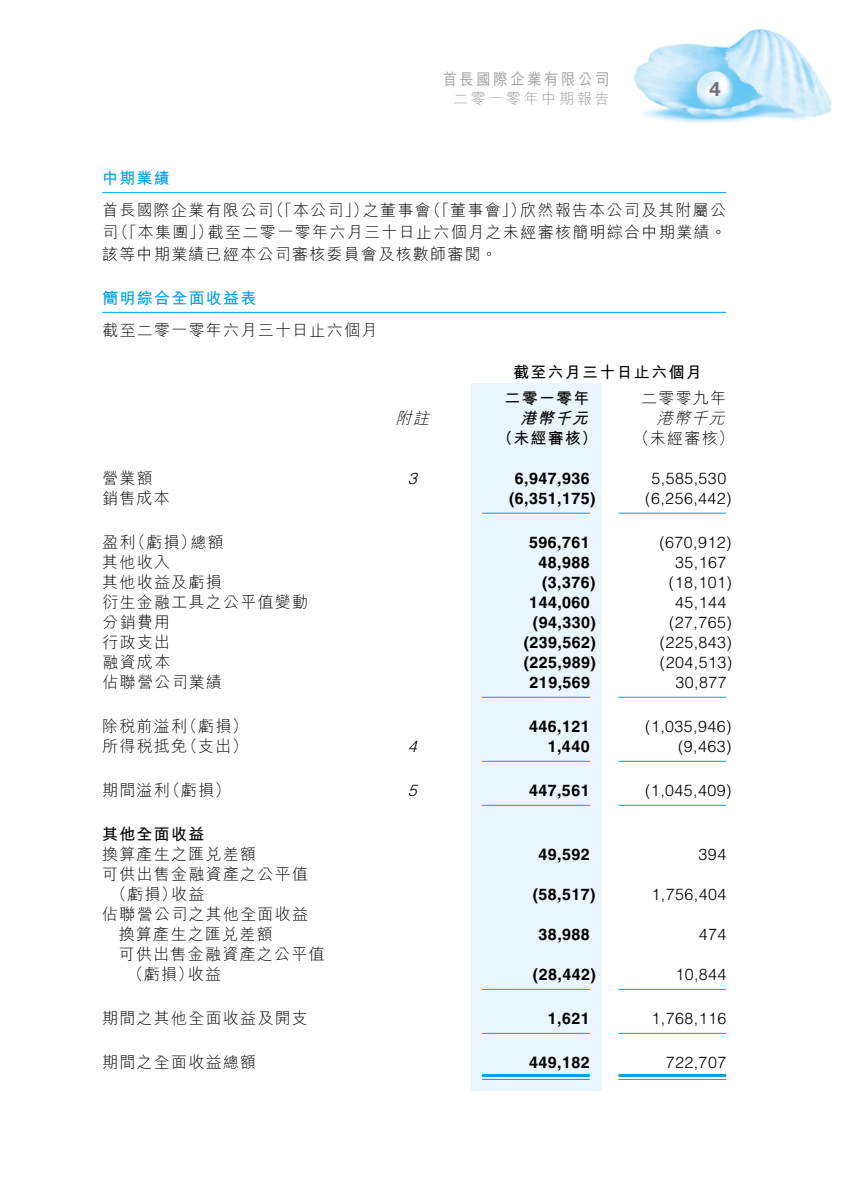
<style>
.page{position:relative;width:851px;height:1191px;background:#fff}
.page>*{position:absolute;margin:0;border:0;box-sizing:border-box;transform-origin:0 0}
.t1{font:700 20px "Helvetica Neue LT Std";color:#727172}
.t2{font:300 16px/20px "M Hei HK";letter-spacing:.08em;color:#000}
.t3{font:300 16px "Helvetica LT Std";letter-spacing:.03em;color:#000}
.t4{font:700 16px "Helvetica LT Std";letter-spacing:.03em;color:#000}
.t5{font:700 16px "M Hei HK";letter-spacing:.08em;color:#000}
.t6{font:700 16px "M Hei HK";letter-spacing:.08em;color:#00a0e9}
.t7{font:500 16px "M Hei HK";letter-spacing:.175em;color:#9f9fa0;scale:.9 1}
.t8{font:italic 300 16px "M Hei HK";color:#000}
.t9{font:italic 700 16px "M Hei HK";color:#000}
.t10{font:italic 300 16px "Helvetica LT Std";color:#000}
.t11{font:300 15px "M Hei HK";letter-spacing:.175em;color:#9f9fa0}
</style>
<div class="page">
<img style="left:634px;top:28px;width:198px;height:95px">
<hr style="left:102px;top:192px;width:624px;height:1px;background:#00a0e9">
<hr style="left:102px;top:312px;width:624px;height:1px;background:#00a0e9">
<div style="left:471px;top:384px;width:130px;height:707px;background:#eaf6fd"></div>
<hr style="left:482px;top:512px;width:107px;height:1px;background:#00a0e9">
<hr style="left:618px;top:512px;width:108px;height:1px;background:#00a0e9">
<hr style="left:482px;top:696px;width:107px;height:1px;background:#00a0e9">
<hr style="left:618px;top:696px;width:108px;height:1px;background:#00a0e9">
<hr style="left:482px;top:760px;width:107px;height:1px;background:#00a0e9">
<hr style="left:618px;top:760px;width:108px;height:1px;background:#00a0e9">
<hr style="left:482px;top:804px;width:107px;height:1px;background:#00a0e9">
<hr style="left:618px;top:804px;width:108px;height:1px;background:#00a0e9">
<hr style="left:482px;top:988px;width:107px;height:1px;background:#00a0e9">
<hr style="left:618px;top:988px;width:108px;height:1px;background:#00a0e9">
<hr style="left:482px;top:1032px;width:107px;height:1px;background:#00a0e9">
<hr style="left:618px;top:1032px;width:108px;height:1px;background:#00a0e9">
<hr style="left:482px;top:1074px;width:107px;height:3px;background:#00a0e9">
<hr style="left:482px;top:1079px;width:107px;height:1px;background:#00a0e9">
<hr style="left:618px;top:1074px;width:108px;height:3px;background:#00a0e9">
<hr style="left:618px;top:1079px;width:108px;height:1px;background:#00a0e9">
<p class="t6" style="left:102px;top:167px;width:69px">中期業績</p>
<p class="t7" style="left:442px;top:67px;width:187px">首長國際企業有限公司</p>
<p class="t11" style="left:453px;top:88px;width:157px">二零一零年中期報告</p>
<p class="t1" style="left:709px;top:76px;width:13px">4</p>
<p class="t2" style="left:208px;top:199px;width:520px;line-height:22px;text-indent:-106px">首長國際企業有限公司<br>截至二零一零年六月三十日止六個月之未經審核簡明綜合中期業績。</p>
<p class="t2" style="left:268px;top:200px;width:102px">（「本公司」）</p>
<p class="t2" style="left:425px;top:200px;width:102px">（「董事會」）</p>
<p class="t2" style="left:520px;top:200px;width:207px">欣然報告本公司及其附屬公</p>
<p class="t2" style="left:363px;top:200px;width:69px">之董事會</p>
<p class="t2" style="left:113px;top:222px;width:102px">（「本集團」）</p>
<p class="t2" style="left:102px;top:221px;width:396px;line-height:22px">司<br>該等中期業績已經本公司審核委員會及核數師審閱。</p>
<p class="t6" style="left:102px;top:287px;width:155px">簡明綜合全面收益表</p>
<p class="t2" style="left:102px;top:319px;width:276px">截至二零一零年六月三十日止六個月</p>
<p class="t5" style="left:513px;top:360px;width:190px">截至六月三十日止六個月</p>
<p class="t2" style="left:641px;top:387px;width:86px">二零零九年</p>
<p class="t5" style="left:504px;top:386px;width:86px">二零一零年</p>
<p class="t8" style="left:395px;top:407px;width:40px">附註</p>
<p class="t9" style="left:520px;top:406px;width:75px">港幣千元</p>
<p class="t8" style="left:656px;top:407px;width:75px">港幣千元</p>
<p class="t5" style="left:497px;top:426px;width:102px">（未經審核）</p>
<p class="t2" style="left:633px;top:427px;width:102px">（未經審核(</p>
<p class="t2" style="left:102px;top:467px;width:52px">營業額</p>
<p class="t10" style="left:408px;top:468px;width:16px">3</p>
<p class="t4" style="left:514px;top:468px;width:76px">6,947,936</p>
<p class="t3" style="left:651px;top:468px;width:76px">5,585,530</p>
<p class="t2" style="left:102px;top:487px;width:69px">銷售成本</p>
<p class="t4" style="left:509px;top:488px;width:88px">)6,351,175(</p>
<p class="t3" style="left:645px;top:488px;width:88px">)6,256,442(</p>
<p class="t2" style="left:130px;top:531px;width:68px">（虧損）</p>
<p class="t2" style="left:190px;top:531px;width:35px">總額</p>
<p class="t2" style="left:102px;top:531px;width:35px">盈利</p>
<p class="t4" style="left:529px;top:532px;width:62px">596,761</p>
<p class="t3" style="left:659px;top:532px;width:74px">)670,912(</p>
<p class="t2" style="left:102px;top:551px;width:69px">其他收入</p>
<p class="t4" style="left:538px;top:552px;width:53px">48,988</p>
<p class="t3" style="left:675px;top:552px;width:53px">35,167</p>
<p class="t2" style="left:102px;top:571px;width:121px">其他收益及虧損</p>
<p class="t4" style="left:542px;top:572px;width:55px">)3,376(</p>
<p class="t3" style="left:668px;top:572px;width:64px">)18,101(</p>
<p class="t2" style="left:102px;top:591px;width:207px">衍生金融工具之公平值變動</p>
<p class="t4" style="left:529px;top:592px;width:62px">144,060</p>
<p class="t3" style="left:675px;top:592px;width:53px">45,144</p>
<p class="t2" style="left:102px;top:611px;width:69px">分銷費用</p>
<p class="t4" style="left:533px;top:612px;width:64px">)94,330(</p>
<p class="t3" style="left:669px;top:612px;width:64px">)27,765(</p>
<p class="t2" style="left:102px;top:631px;width:69px">行政支出</p>
<p class="t4" style="left:523px;top:632px;width:74px">)239,562(</p>
<p class="t3" style="left:659px;top:632px;width:74px">)225,843(</p>
<p class="t2" style="left:103px;top:651px;width:69px">融資成本</p>
<p class="t4" style="left:523px;top:652px;width:74px">)225,989(</p>
<p class="t3" style="left:659px;top:652px;width:74px">)204,513(</p>
<p class="t2" style="left:103px;top:671px;width:121px">佔聯營公司業績</p>
<p class="t4" style="left:529px;top:672px;width:62px">219,569</p>
<p class="t3" style="left:675px;top:672px;width:53px">30,877</p>
<p class="t2" style="left:181px;top:715px;width:68px">（虧損(</p>
<p class="t2" style="left:102px;top:715px;width:86px">除稅前溢利</p>
<p class="t4" style="left:529px;top:716px;width:62px">446,121</p>
<p class="t3" style="left:645px;top:716px;width:88px">)1,035,946(</p>
<p class="t2" style="left:182px;top:735px;width:68px">（支出(</p>
<p class="t2" style="left:102px;top:735px;width:86px">所得稅抵免</p>
<p class="t10" style="left:408px;top:736px;width:16px">4</p>
<p class="t4" style="left:547px;top:736px;width:43px">1,440</p>
<p class="t3" style="left:678px;top:736px;width:55px">)9,463(</p>
<p class="t2" style="left:164px;top:779px;width:68px">（虧損(</p>
<p class="t2" style="left:102px;top:779px;width:69px">期間溢利</p>
<p class="t5" style="left:102px;top:822px;width:104px">其他全面收益</p>
<p class="t10" style="left:408px;top:780px;width:16px">5</p>
<p class="t4" style="left:529px;top:780px;width:62px">447,561</p>
<p class="t3" style="left:645px;top:780px;width:88px">)1,045,409(</p>
<p class="t2" style="left:102px;top:843px;width:207px">換算產生之匯兌差額<br>可供出售金融資產之公平值</p>
<p class="t4" style="left:538px;top:844px;width:53px">49,592</p>
<p class="t3" style="left:698px;top:844px;width:29px">394</p>
<p class="t2" style="left:102px;top:883px;width:207px;text-indent:8px">（虧損）<br>佔聯營公司之其他全面收益</p>
<p class="t2" style="left:171px;top:883px;width:35px">收益</p>
<p class="t4" style="left:532px;top:884px;width:64px">)58,517(</p>
<p class="t3" style="left:651px;top:884px;width:76px">1,756,404</p>
<p class="t2" style="left:119px;top:923px;width:207px">換算產生之匯兌差額<br>可供出售金融資產之公平值</p>
<p class="t4" style="left:538px;top:924px;width:53px">38,988</p>
<p class="t3" style="left:698px;top:924px;width:29px">474</p>
<p class="t2" style="left:127px;top:963px;width:68px">（虧損）</p>
<p class="t2" style="left:188px;top:963px;width:35px">收益</p>
<p class="t4" style="left:533px;top:964px;width:64px">)28,442(</p>
<p class="t3" style="left:675px;top:964px;width:53px">10,844</p>
<p class="t2" style="left:102px;top:1007px;width:207px">期間之其他全面收益及開支</p>
<p class="t4" style="left:547px;top:1008px;width:43px">1,621</p>
<p class="t3" style="left:651px;top:1008px;width:76px">1,768,116</p>
<p class="t2" style="left:102px;top:1051px;width:155px">期間之全面收益總額</p>
<p class="t4" style="left:529px;top:1052px;width:62px">449,182</p>
<p class="t3" style="left:665px;top:1052px;width:62px">722,707</p>
</div>
